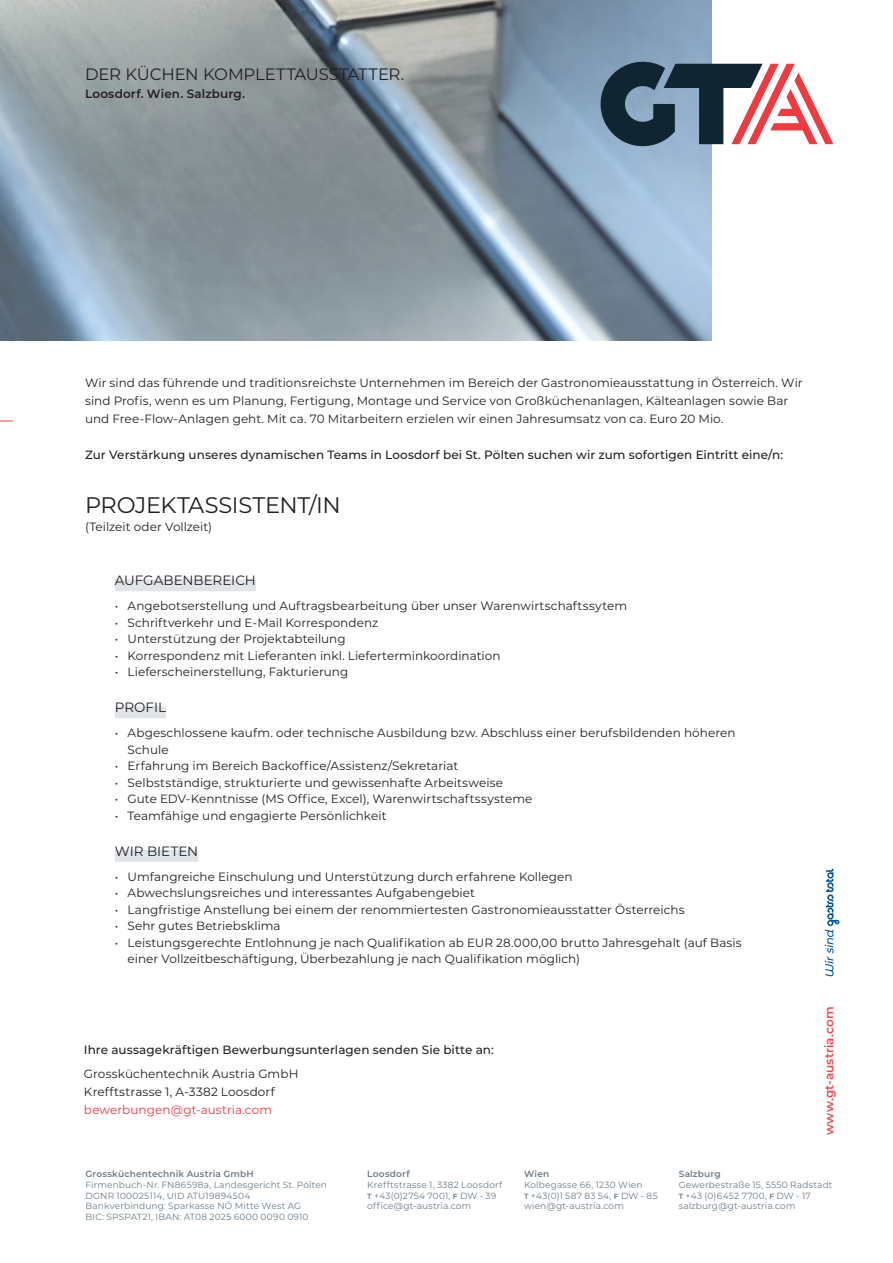
<style>
.page{position:relative;width:893px;height:1263px;background:#fff}
.page>*{position:absolute;margin:0;border:0;box-sizing:border-box;transform-origin:0 0}
.t1{font:22.5px "Montserrat";letter-spacing:-.025em;color:#231f20}
.t2{font:16.5px "Montserrat";letter-spacing:-.01em;color:#231f20}
.t3{font:13.5px "Montserrat";letter-spacing:-.01em;color:#231f20}
.t4{font:12px/18px "Montserrat";letter-spacing:.005em;color:#231f20}
.t5{font:500 12px "Montserrat";letter-spacing:.005em;color:#231f20}
.t6{font:12px "Montserrat";letter-spacing:.005em;color:#ee3a41}
.t7{font:600 12px "Montserrat";letter-spacing:.01em;color:#231f20}
.t8{font:600 12px "Montserrat";letter-spacing:.01em;color:#ef4947}
.t9{font:9px/10.8px "Montserrat";letter-spacing:.02em;color:#697c87}
.t10{font:600 9px "Montserrat";letter-spacing:.02em;color:#697c87}
.s1{font-weight:600;font-size:7.5px}
</style>
<div class="page">
<img style="left:0;top:0;width:711px;height:340px">
<svg style="left:596px;top:59px;width:237px;height:91px"></svg>
<svg style="left:0;top:421px;width:13px;height:1px"></svg>
<svg style="left:825px;top:869px;width:14px;height:107px"></svg>
<div style="left:115px;top:579px;width:141px;height:12px;background:#e0e5e9"></div>
<div style="left:115px;top:706px;width:51px;height:12px;background:#e0e5e9"></div>
<div style="left:115px;top:850px;width:83px;height:12px;background:#e0e5e9"></div>
<h2 class="t2" style="left:85px;top:63px;width:156px">Der Küchen Kompl</h2>
<h2 class="t2" style="left:265px;top:63px;width:23px">ettausstatt</h2>
<h2 class="t2" style="left:378px;top:63px;width:28px">er.</h2>
<p class="t7" style="left:85px;top:85px;width:162px">Loosdorf. Wien. Salzburg.</p>
<p class="t4" style="left:85px;top:374px;width:719px">Wir sind das führende und traditionsreichste Unternehmen im Bereich der Gastronomieausstattung in Österreich. Wir sind Profis, wenn es um Planung, Fertigung, Montage und Service von Großküchenanlagen, Kälteanlagen sowie Bar und Free-Flow-Anlagen geht. Mit ca. 70 Mitarbeitern erzielen wir einen Jahresumsatz von ca. Euro 20 Mio.</p>
<p class="t5" style="left:85px;top:447px;width:700px">Zur Verstärkung unseres dynamischen Teams in Loosdorf bei St. Pölten suchen wir zum sofortigen Eintritt eine/n:</p>
<h1 class="t1" style="left:85px;top:490px;width:90px">Proj ektassist</h1>
<h1 class="t1" style="left:265px;top:490px;width:62px">ent/in</h1>
<p class="t4" style="left:85px;top:518px;width:129px">(Teilzeit oder Vollzeit)</p>
<p class="t3" style="left:115px;top:571px;width:20px">Aufgab</p>
<p class="t3" style="left:174px;top:571px;width:84px">enbereich</p>
<p class="t4" style="left:115px;top:597px;width:514px">• Angebotserstellung und Auftragsbearbeitung über unser Warenwirtschaftssytem</p>
<p class="t4" style="left:115px;top:613px;width:265px">• Schriftverkehr und E-Mail Korrespondenz</p>
<p class="t4" style="left:115px;top:630px;width:232px">• Unterstützung der Projektabteilung</p>
<p class="t4" style="left:115px;top:646px;width:387px">• Korrespondenz mit Lieferanten inkl. Lieferterminkoordination</p>
<p class="t4" style="left:115px;top:663px;width:235px">• Lieferscheinerstellung, Fakturierung</p>
<p class="t3" style="left:115px;top:698px;width:39px">Profil</p>
<p class="t4" style="left:128px;top:724px;width:609px;line-height:16.5px;text-indent:-13px">• Abgeschlossene kaufm. oder technische Ausbildung bzw. Abschluss einer berufsbildenden höheren<br>Schule</p>
<p class="t4" style="left:115px;top:757px;width:345px">• Erfahrung im Bereich Backoffice/Assistenz/Sekretariat</p>
<p class="t4" style="left:115px;top:773px;width:390px">• Selbstständige, strukturierte und gewissenhafte Arbeitsweise</p>
<p class="t4" style="left:115px;top:790px;width:419px">• Gute EDV-Kenntnisse (MS Office, Excel), Warenwirtschaftssysteme</p>
<p class="t4" style="left:115px;top:806px;width:273px">• Teamfähige und engagierte Persönlichkeit</p>
<p class="t3" style="left:115px;top:842px;width:82px">Wir bi eten</p>
<p class="t4" style="left:115px;top:867px;width:459px">• Umfangreiche Einschulung und Unterstützung durch erfahrene Kollegen</p>
<p class="t4" style="left:115px;top:884px;width:362px">• Abwechslungsreiches und interessantes Aufgabengebiet</p>
<p class="t4" style="left:115px;top:900px;width:571px">• Langfristige Anstellung bei einem der renommiertesten Gastronomieausstatter Österreichs</p>
<p class="t4" style="left:115px;top:917px;width:167px">• Sehr gutes Betriebsklima</p>
<p class="t4" style="left:128px;top:934px;width:616px;line-height:16.5px;text-indent:-13px">• Leistungsgerechte Entlohnung je nach Qualifikation ab EUR 28.000,00 brutto Jahresgehalt (auf Basis einer Vollzeitbeschäftigung, Ü berbezahlung je nach Qualifikation möglich)</p>
<p class="t5" style="left:84px;top:1041px;width:411px">Ihre aussagekräftigen Bewerbungsunterlagen senden Sie bitte an:</p>
<p class="t4" style="left:84px;top:1064px;width:213px">Grossküchentechnik Austria GmbH<br>Krefftstrasse 1, A-3382 Loosdorf</p>
<p class="t6" style="left:84px;top:1102px;width:190px">bewerbungen@gt-austria.com</p>
<p class="t8" style="left:821px;top:1135px;width:131px;rotate:-90deg">www.gt-austria.com</p>
<p class="t10" style="left:85px;top:1167px;width:170px">Grossküchentechnik Austria GmbH</p>
<p class="t9" style="left:85px;top:1179px;width:243px">Firmenbuch-Nr. FN86598a, Landesgericht St. Pölten DGNR 100025114, UID ATU19894504<br>Bankverbindung: Sparkasse NÖ Mitte West AG<br>BIC: SPSPAT21, IBAN: AT08 2025 6000 0090 0910</p>
<p class="t10" style="left:367px;top:1167px;width:44px">Loosdorf</p>
<p class="t9" style="left:367px;top:1179px;width:136px">Krefftstrasse 1, 3382 Loosdorf<br><span class="s1">T</span> +43(0)2754 7001, <span class="s1">F</span> DW - 39 office@gt-austria.com</p>
<p class="t10" style="left:524px;top:1167px;width:27px">Wien</p>
<p class="t9" style="left:524px;top:1179px;width:135px">Kolbegasse 66, 1230 Wien<br><span class="s1">T</span> +43(0)1 587 83 54, <span class="s1">F</span> DW - 85 wien@gt-austria.com</p>
<p class="t10" style="left:679px;top:1167px;width:43px">Salzburg</p>
<p class="t9" style="left:679px;top:1179px;width:155px">Gewerbestraße 15, 5550 Radstadt<br><span class="s1">T</span> +43 (0)6452 7700, <span class="s1">F</span> DW - 17 salzburg@gt-austria.com</p>
</div>
